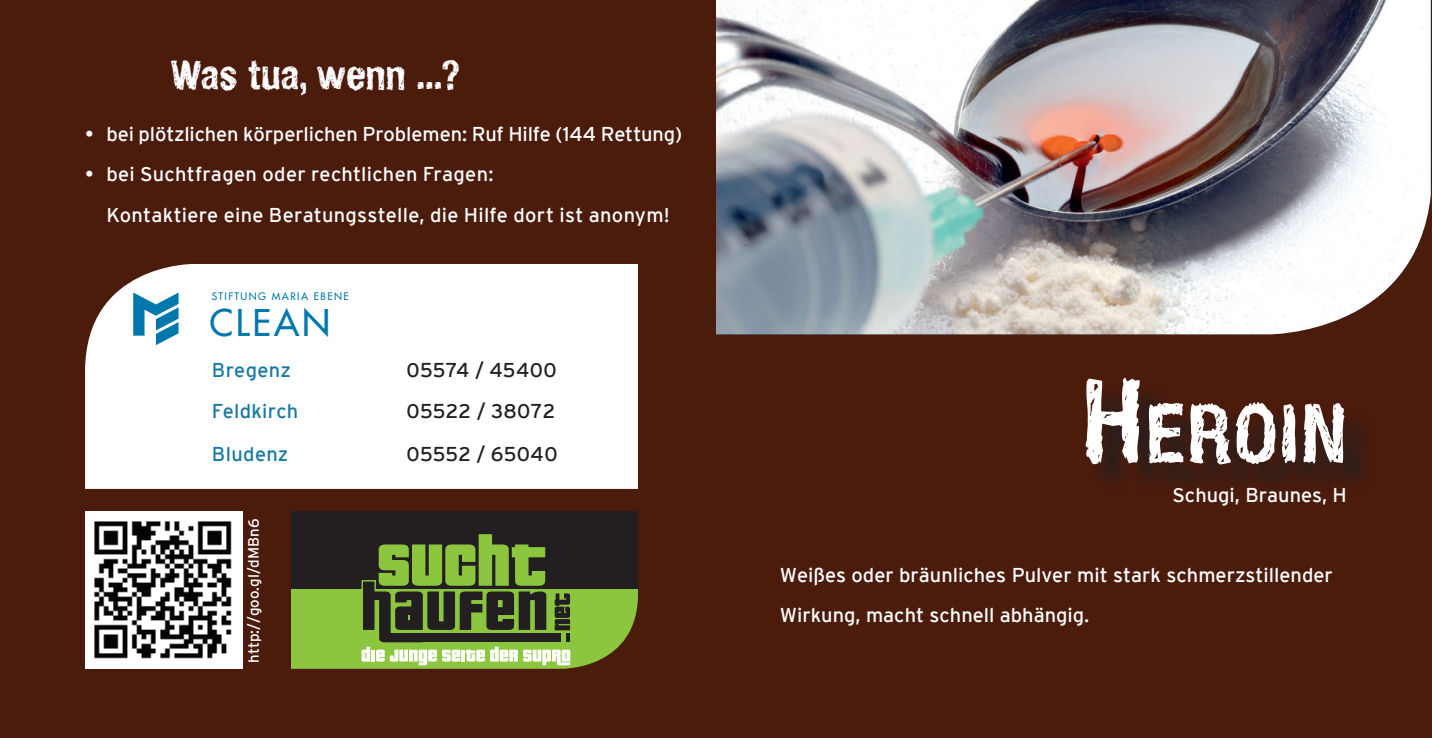
<style>
.page{position:relative;width:1432px;height:738px;background:#fff}
.page>*{position:absolute;margin:0;border:0;box-sizing:border-box;transform-origin:0 0}
.t1{font:80.5px "Hand Vetica";letter-spacing:.025em;color:#fff}
.t2{font:40px "Hand Vetica";color:#fff}
.t3{font:35.75px "Futura";letter-spacing:.08em;color:#0078ae}
.t4{font:20px/40px "Interstate";color:#fff}
.t5{font:20px/41.5px "Interstate";letter-spacing:.015em;color:#231f20}
.t6{font:20px/41.5px "Interstate";letter-spacing:.015em;color:#1779a5}
.t7{font:15px "Interstate";color:#fff}
.t8{font:10px "Futura";letter-spacing:.14em;color:#0078ae}
.s1{font-size:115px}
</style>
<div class="page">
<div style="left:0;top:0;width:1431px;height:737px;background:#4b1b0c"></div>
<div style="left:85px;top:510px;width:158px;height:158px;background:#fff"></div>
<img style="left:94px;top:521px;width:138px;height:138px">
<div style="left:291px;top:510px;width:347px;height:87px;background:#231f20"></div>
<div style="left:291px;top:588px;width:347px;height:80px;background:#8bc63e"></div>
<svg style="left:361px;top:534px;width:209px;height:130px"></svg>
<div style="left:85px;top:264px;width:553px;height:224px;background:#fff"></div>
<svg style="left:133px;top:292px;width:46px;height:53px;background:#72b4d2"></svg>
<img style="left:716px;top:0;width:714px;height:334px">
<div style="left:1090px;top:383px;width:284px;height:111px;background:#231f20;opacity:.85"></div>
<h2 class="t2" style="left:170px;top:49px;width:291px">Was tua, wenn ...?</h2>
<p class="t4" style="left:85px;top:114px;width:598px">• bei plötzlichen körperlichen Problemen: Ruf Hilfe (144 Rettung)</p>
<p class="t4" style="left:106px;top:154px;width:565px;text-indent:-21px">• bei Suchtfragen oder rechtlichen Fragen:<br>Kontaktiere eine Beratungsstelle, die Hilfe dort ist anonym!</p>
<p class="t8" style="left:212px;top:290px;width:138px">STIFTUNG MARIA EBENE</p>
<h3 class="t3" style="left:209px;top:299px;width:122px">CLEAN</h3>
<p class="t6" style="left:212px;top:348px;width:88px">Bregenz<br>Feldkirch</p>
<p class="t6" style="left:212px;top:433px;width:78px">Bludenz</p>
<p class="t7" style="left:245px;top:662px;width:145px;rotate:-90deg">http://goo.gl/dMBn6</p>
<p class="t5" style="left:406px;top:348px;width:152px">05574 / 45400<br>05522 / 38072</p>
<p class="t5" style="left:406px;top:433px;width:153px">05552 / 65040</p>
<h1 class="t1" style="left:1081px;top:382px;width:267px"><span class="s1">H</span>EROIN</h1>
<p class="t4" style="left:1172px;top:474px;width:176px">Schugi, Braunes, H</p>
<p class="t4" style="left:780px;top:554px;width:554px">Weißes oder bräunliches Pulver mit stark schmerzstillender<br>Wirkung, macht schnell abhängig.</p>
</div>
